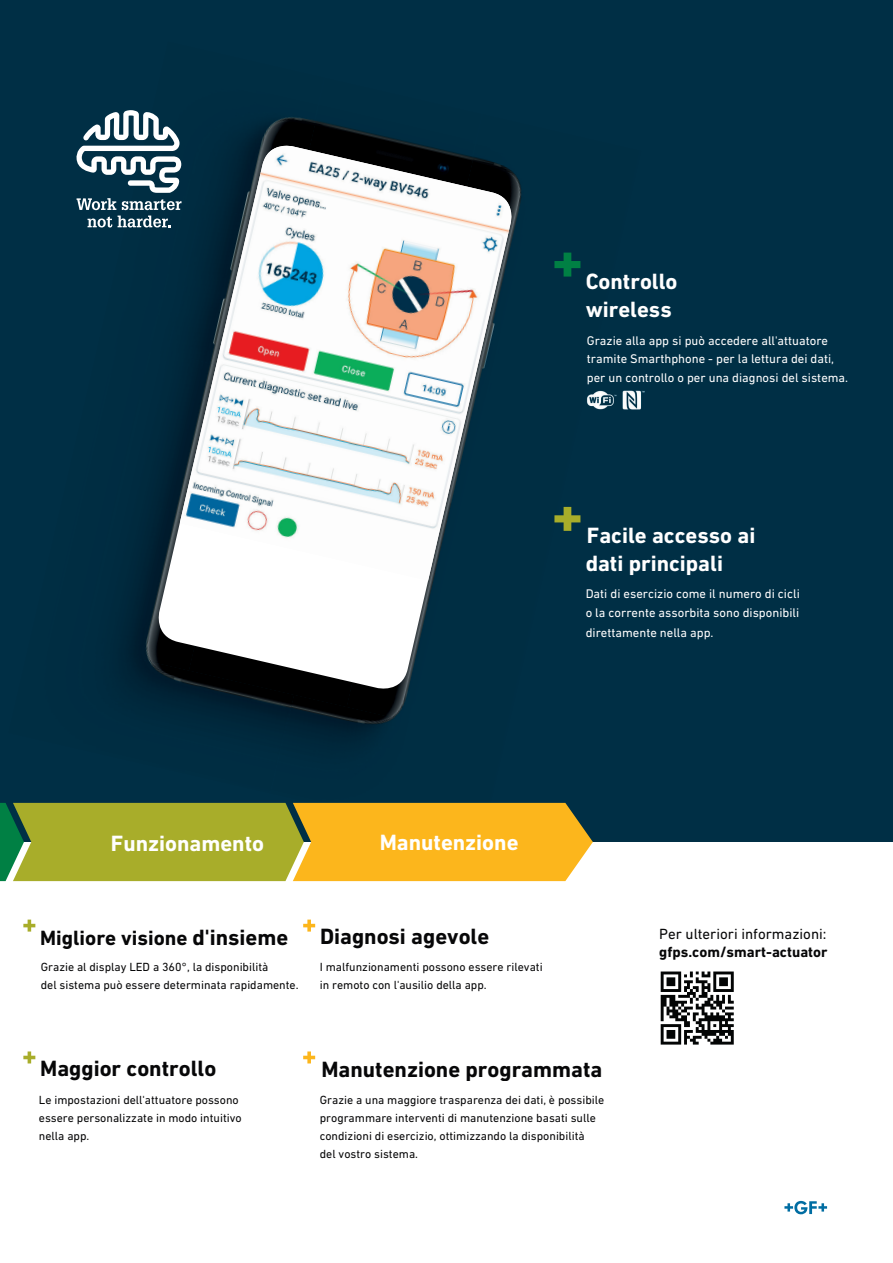
<style>
.page{position:relative;width:893px;height:1263px;background:#fff}
.page>*{position:absolute;margin:0;border:0;box-sizing:border-box;transform-origin:0 0}
.t1{font:700 22.5px/27.6px "DIN Next W1 G";color:#fff}
.t2{font:700 22.5px "DIN Next W1 G";color:#070708}
.t3{font:700 21px "DIN Next W1 G";color:#070708}
.t4{font:15px "DIN Next W1 G";color:#070708}
.t5{font:700 15px "DIN Next W1 G";color:#070708}
.t6{font:12.75px/18.5px "DIN Next W1 G";color:#fff}
.t7{font:12px/18px "DIN Next W1 G";color:#070708}
.s1{font-size:22.5px}
</style>
<div class="page">
<svg style="left:784px;top:1201px;width:43px;height:13px"></svg>
<div style="left:0;top:0;width:893px;height:842px;background:#002f45"></div>
<img style="left:242px;top:117px;width:49px;height:24px">
<img style="left:291px;top:117px;width:113px;height:24px">
<img style="left:516px;top:176px;width:65px;height:86px">
<img style="left:121px;top:492px;width:33px;height:142px">
<img style="left:117px;top:634px;width:177px;height:97px">
<img style="left:271px;top:695px;width:233px;height:108px">
<svg style="left:154px;top:141px;width:279px;height:553px;fill:#fff"></svg>
<img style="left:180px;top:146px;width:336px;height:435px">
<img style="left:587px;top:390px;width:30px;height:20px">
<img style="left:622px;top:390px;width:23px;height:19px">
<svg style="left:76px;top:110px;width:106px;height:100px"></svg>
<svg style="left:88px;top:217px;width:24px;height:10px"></svg>
<svg style="left:118px;top:216px;width:53px;height:11px"></svg>
<svg style="left:554px;top:507px;width:26px;height:24px"></svg>
<svg style="left:554px;top:253px;width:26px;height:24px"></svg>
<svg style="left:0;top:803px;width:593px;height:78px;background:#c9af29"></svg>
<svg style="left:23px;top:919px;width:12px;height:12px"></svg>
<svg style="left:23px;top:1051px;width:12px;height:12px"></svg>
<svg style="left:303px;top:919px;width:12px;height:12px"></svg>
<svg style="left:303px;top:1051px;width:12px;height:12px"></svg>
<svg style="left:660px;top:971px;width:74px;height:74px"></svg>
<svg style="left:661px;top:971px;width:73px;height:73px"></svg>
<h1 class="t1" style="left:586px;top:268px;width:93px">Controllo wireless</h1>
<p class="t6" style="left:587px;top:331px;width:263px">Grazie alla app si può accedere all'attuatore tramite Smarthphone - per la lettura dei dati, per un controllo o per una diagnosi del sistema.</p>
<h1 class="t1" style="left:586px;top:522px;width:171px">Facile accesso ai dati principali</h1>
<p class="t6" style="left:586px;top:584px;width:216px;line-height:19.4px;text-align:justify">Dati di esercizio come il numero di cicli o la corrente assorbita sono disponibili direttamente nella app.</p>
<h1 class="t1" style="left:111px;top:830px;width:155px">Funzionamento</h1>
<h1 class="t1" style="left:380px;top:829px;width:140px">Manutenzione</h1>
<h2 class="t3" style="left:40px;top:926px;width:250px">Migliore visione <span class="s1">d'insieme</span></h2>
<h1 class="t2" style="left:320px;top:923px;width:171px">Diagnosi agevole</h1>
<p class="t7" style="left:41px;top:958px;width:259px">Grazie al display LED a 360°, la disponibilità<br>del sistema può essere determinata rapidamente.</p>
<p class="t7" style="left:320px;top:958px;width:224px">I malfunzionamenti possono essere rilevati in remoto con l'ausilio della app.</p>
<p class="t4" style="left:659px;top:925px;width:169px">Per ulteriori informazioni:</p>
<p class="t5" style="left:659px;top:943px;width:170px">gfps.com/smart-actuator</p>
<h1 class="t2" style="left:40px;top:1055px;width:178px">Maggior controllo</h1>
<h1 class="t2" style="left:321px;top:1056px;width:282px">Manutenzione programmata</h1>
<p class="t7" style="left:39px;top:1090px;width:204px">Le impostazioni dell'attuatore possono essere personalizzate in modo intuitivo nella app.</p>
<p class="t7" style="left:320px;top:1090px;width:286px">Grazie a una maggiore trasparenza dei dati, è possibile programmare interventi di manutenzione basati sulle condizioni di esercizio, ottimizzando la disponibilità<br>del vostro sistema.</p>
</div>
